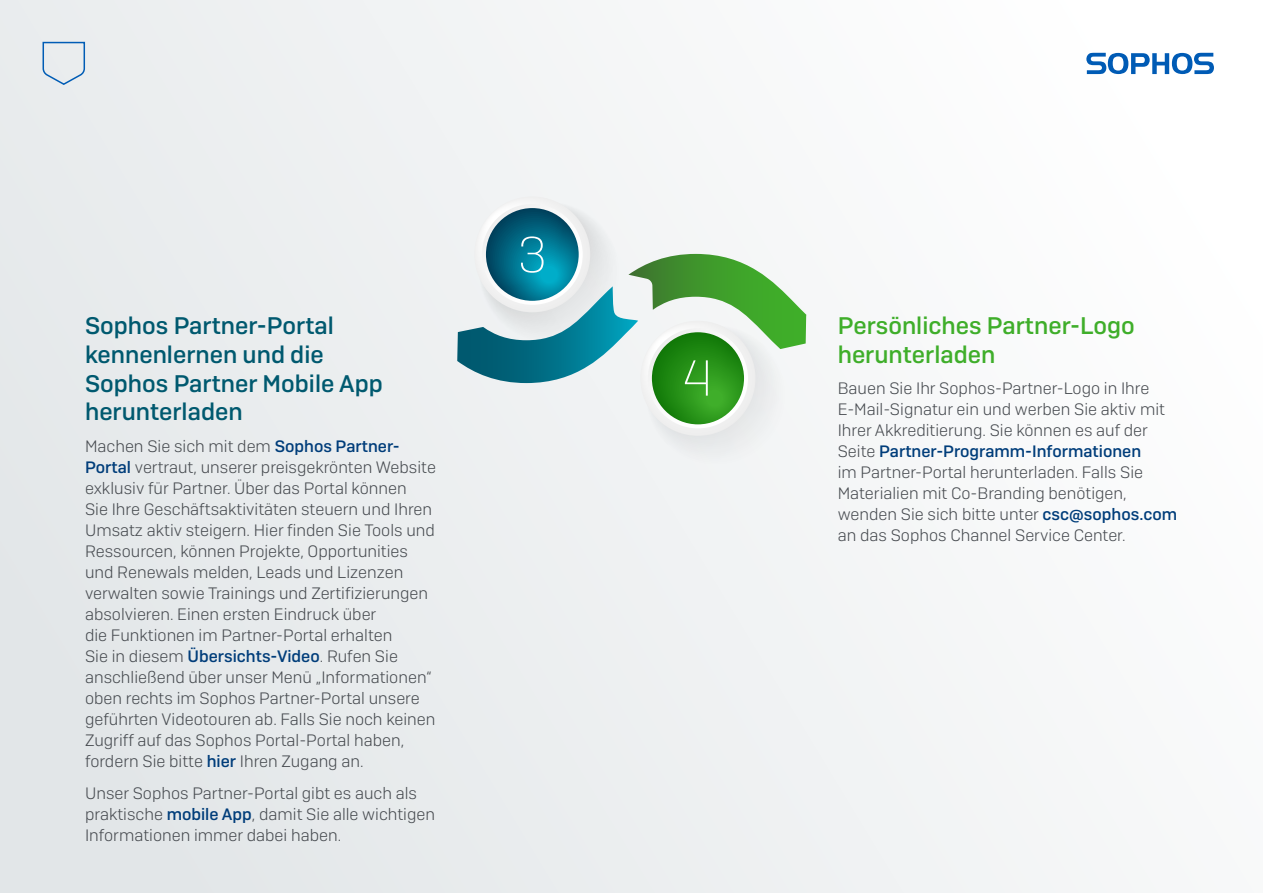
<style>
.page{position:relative;width:1263px;height:893px;background:#fff}
.page>*{position:absolute;margin:0;border:0;box-sizing:border-box;transform-origin:0 0}
.t1{font:200 50.4px "Sophos Sans";color:#fff}
.t2{font:500 24px/28.8px "Sophos Sans";color:#00596f}
.t3{font:500 24px/28.8px "Sophos Sans";color:#3fae2a}
.t4{font:300 16.5px/21px "Sophos Sans";color:#464a4f}
.s1{font-weight:500;color:#003d7a}
</style>
<div class="page">
<div style="left:0;top:0;width:1263px;height:893px;background:linear-gradient(to right,#e4e7e9,#fdfdfd)"></div>
<svg style="left:457px;top:197px;width:349px;height:239px"></svg>
<svg style="left:42px;top:41px;width:44px;height:45px;background:#cfdce7"></svg>
<svg style="left:1086px;top:53px;width:128px;height:21px"></svg>
<p class="t2" style="left:85px;top:311px;width:299px">Sophos Partner-Portal kennenlernen und die<br>Sophos Partner Mobile App herunterladen</p>
<p class="t4" style="left:85px;top:435px;width:352px">Machen Sie sich mit dem <span class="s1">Sophos Partner-Portal</span> vertraut, unserer preisgekrönten Website exklusiv für Partner. Über das Portal können<br>Sie Ihre Geschäftsaktivitäten steuern und Ihren Umsatz aktiv steigern. Hier finden Sie Tools und Ressourcen, können Projekte, Opportunities und Renewals melden, Leads und Lizenzen verwalten sowie Trainings und Zertifizierungen absolvieren. Einen ersten Eindruck über<br>die Funktionen im Partner-Portal erhalten<br>Sie in diesem <span class="s1">Übersichts-Video</span>. Rufen Sie anschließend über unser Menü „Informationen“ oben rechts im Sophos Partner-Portal unsere geführten Videotouren ab. Falls Sie noch keinen Zugriff auf das Sophos Portal-Portal haben, fordern Sie bitte <span class="s1">hier</span> Ihren Zugang an.</p>
<p class="t4" style="left:85px;top:782px;width:352px">Unser Sophos Partner-Portal gibt es auch als praktische <span class="s1">mobile App</span>, damit Sie alle wichtigen<br>Informationen immer dabei haben.</p>
<p class="t1" style="left:517px;top:225px;width:31px">3</p>
<p class="t1" style="left:683px;top:348px;width:32px">4</p>
<p class="t3" style="left:838px;top:311px;width:298px">Persönliches Partner-Logo herunterladen</p>
<p class="t4" style="left:838px;top:378px;width:341px">Bauen Sie Ihr Sophos-Partner-Logo in Ihre E-Mail-Signatur ein und werben Sie aktiv mit Ihrer Akkreditierung. Sie können es auf der Seite <span class="s1">Partner-Programm-Informationen<br></span>im Partner-Portal herunterladen. Falls Sie Materialien mit Co-Branding benötigen, wenden Sie sich bitte unter <span class="s1">csc@sophos.com </span>an das Sophos Channel Service Center.</p>
</div>
